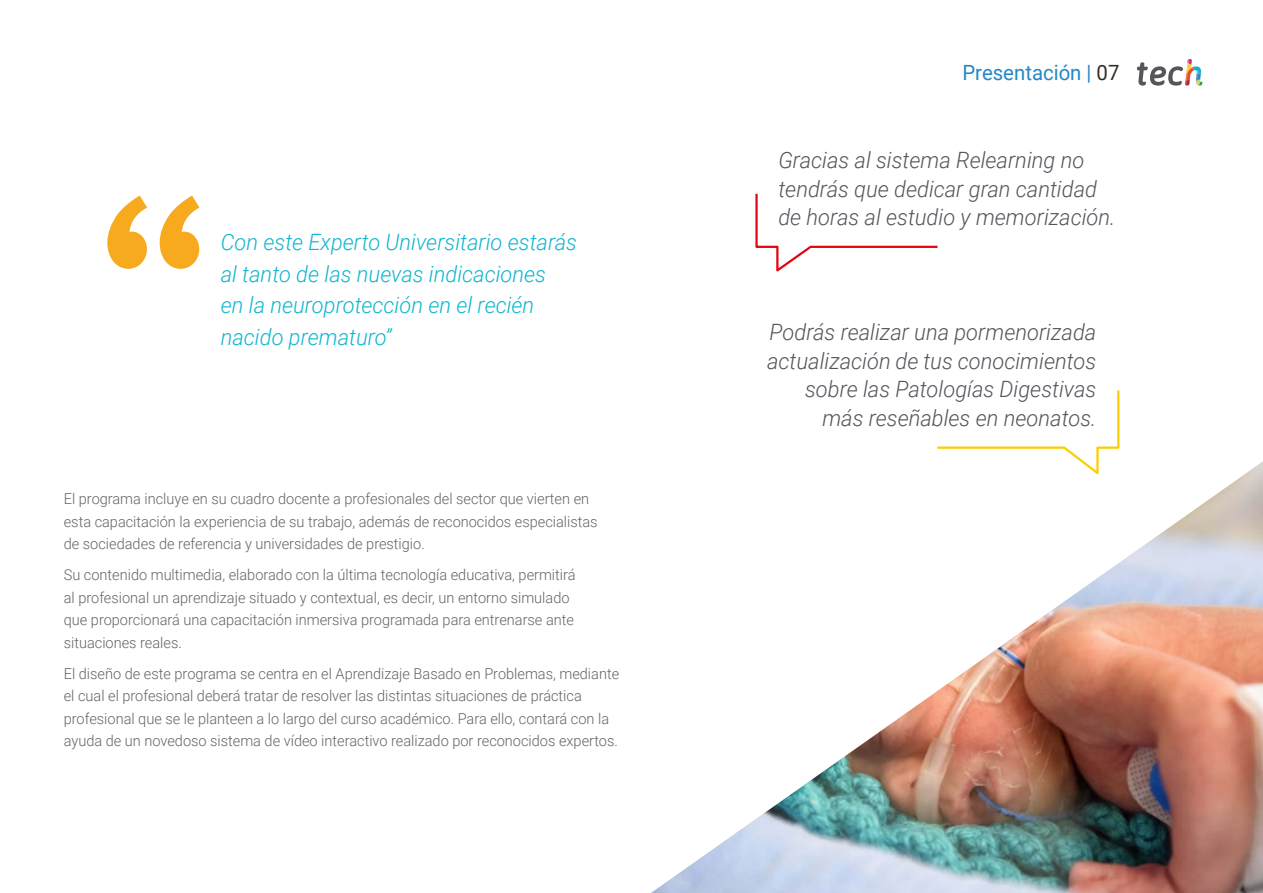
<style>
.page{position:relative;width:1263px;height:893px;background:#fff}
.page>*{position:absolute;margin:0;border:0;box-sizing:border-box;transform-origin:0 0}
.t1{font:italic 300 22.5px/28.5px "Roboto";color:#52555b;text-align:right}
.t2{font:italic 300 22.5px/31.5px "Roboto";color:#0fb6cf}
.t3{font:21px "Roboto";color:#2488c9}
.t4{font:300 15px/22.5px "Roboto";color:#61646a}
.s1{color:#312e20}
</style>
<div class="page">
<img style="left:651px;top:461px;width:612px;height:432px">
<svg style="left:935px;top:390px;width:185px;height:88px"></svg>
<svg style="left:755px;top:193px;width:183px;height:79px"></svg>
<svg style="left:107px;top:196px;width:92px;height:73px"></svg>
<svg style="left:1137px;top:59px;width:65px;height:27px"></svg>
<h1 class="t2" style="left:221px;top:226px;width:358px">Con este Experto Universitario estarás al tanto de las nuevas indicaciones<br>en la neuroprotección en el recién nacido prematuro”</h1>
<p class="t4" style="left:64px;top:487px;width:535px">El programa incluye en su cuadro docente a profesionales del sector que vierten en esta capacitación la experiencia de su trabajo, además de reconocidos especialistas de sociedades de referencia y universidades de prestigio.</p>
<p class="t4" style="left:64px;top:563px;width:513px">Su contenido multimedia, elaborado con la última tecnología educativa, permitirá al profesional un aprendizaje situado y contextual, es decir, un entorno simulado que proporcionará una capacitación inmersiva programada para entrenarse ante situaciones reales.</p>
<p class="t4" style="left:64px;top:662px;width:557px">El diseño de este programa se centra en el Aprendizaje Basado en Problemas, mediante el cual el profesional deberá tratar de resolver las distintas situaciones de práctica profesional que se le planteen a lo largo del curso académico. Para ello, contará con la ayuda de un novedoso sistema de vídeo interactivo realizado por reconocidos expertos.</p>
<h2 class="t3" style="left:962px;top:57px;width:159px">Presentación | <span class="s1">07</span></h2>
<h1 class="t1" style="left:778px;top:145px;width:338px;text-align:left">Gracias al sistema Relearning no tendrás que dedicar gran cantidad de horas al estudio y memorización.</h1>
<h1 class="t1" style="left:767px;top:317px;width:331px">Podrás realizar una pormenorizada actualización de tus conocimientos sobre las Patologías Digestivas más reseñables en neonatos.</h1>
</div>
